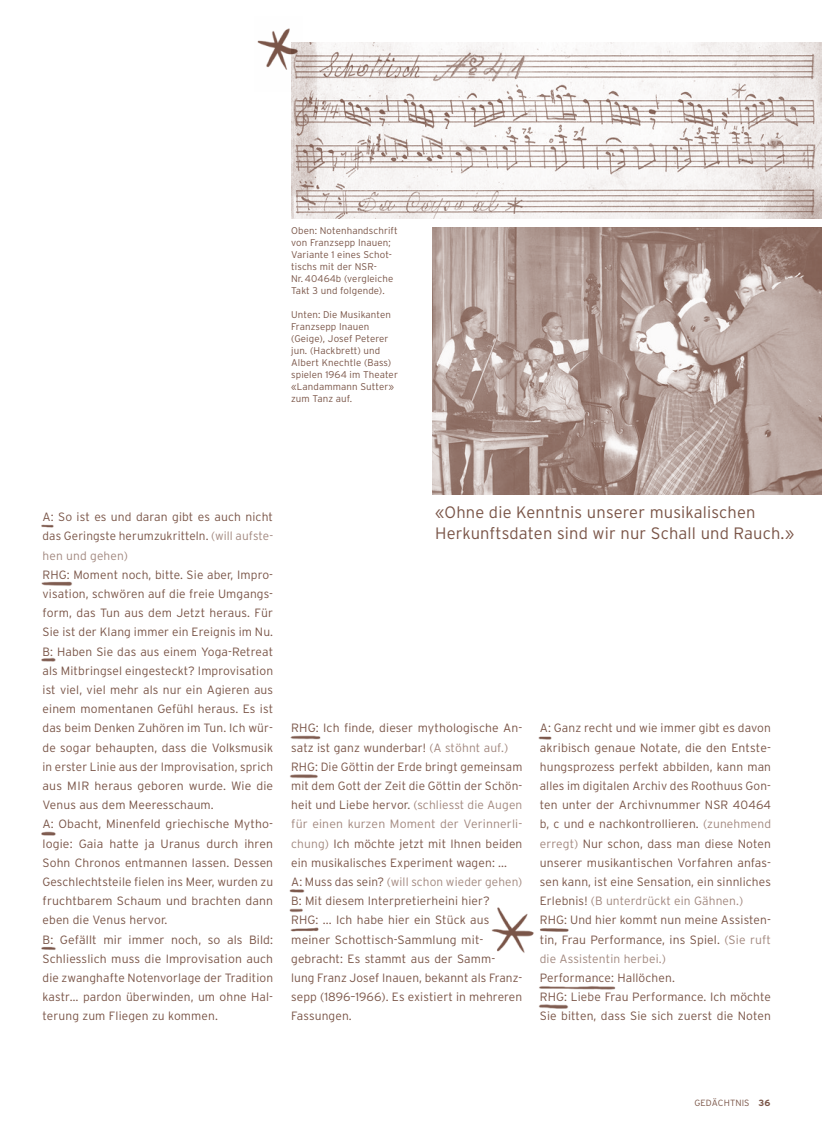
<style>
.page{position:relative;width:830px;height:1127px;background:#fff}
.page>*{position:absolute;margin:0;border:0;box-sizing:border-box;transform-origin:0 0}
.t1{font:300 16.5px/21px "Interstate";letter-spacing:.01em;color:#7a5548}
.t2{font:300 12px/19.2px "Interstate";letter-spacing:.01em;color:#7a5548}
.t3{font:300 9.75px/12px "Interstate";letter-spacing:.01em;color:#7a5548}
.t4{font:300 9px "Interstate";letter-spacing:.01em;color:#7a5548}
.s1{color:#a2887f}
.s2{font-weight:700}
</style>
<div class="page">
<img style="left:41px;top:28px;width:781px;height:981px">
<p class="t3" style="left:291px;top:225px;width:108px">Oben: Notenhandschrift von Franzsepp Inauen;<br>Variante 1 eines Schot&shy;tischs mit der NSR-<br>Nr. 40464b (vergleiche<br>Takt 3 und folgende).</p>
<p class="t3" style="left:291px;top:309px;width:108px">Unten: Die Musikanten<br>Franzsepp Inauen (Geige), Josef Peterer jun. (Hackbrett) und<br>Albert Knechtle (Bass) spielen 1964 im Theater «Landammann Sutter» zum Tanz auf.</p>
<p class="t2" style="left:43px;top:507px;width:232px;text-align:justify">A: So ist es und daran gibt es auch nicht das Geringste herumzukritteln. <span class="s1">(will aufste&shy;hen und gehen)</span></p>
<p class="t2" style="left:43px;top:565px;width:232px">RHG: Moment noch, bitte. Sie aber, Impro&shy;visation, schwören auf die freie Umgangs&shy;form, das Tun aus dem Jetzt heraus. Für Sie ist der Klang immer ein Ereignis im Nu.<br>B: Haben Sie das aus einem Yoga-Retreat als Mitbringsel eingesteckt? Improvisation ist viel, viel mehr als nur ein Agieren aus einem momentanen Gefühl heraus. Es ist das beim Denken Zuhören im Tun. Ich wür&shy;de sogar behaupten, dass die Volksmusik in erster Linie aus der Improvisation, sprich aus MIR heraus geboren wurde. Wie die Venus aus dem Meeresschaum.<br>A: Obacht, Minenfeld griechische Mytho&shy;logie: Gaia hatte ja Uranus durch ihren Sohn Chronos entmannen lassen. Dessen Geschlechtsteile fielen ins Meer, wurden zu fruchtbarem Schaum und brachten dann eben die Venus hervor.<br>B: Gefällt mir immer noch, so als Bild:<br>Schliesslich muss die Improvisation auch die zwanghafte Notenvorlage der Tradition kastr… pardon überwinden, um ohne Hal&shy;terung zum Fliegen zu kommen.</p>
<h1 class="t1" style="left:435px;top:501px;width:360px">«Ohne die Kenntnis unserer musikalischen<br>Herkunftsdaten sind wir nur Schall und Rauch.»</h1>
<p class="t2" style="left:291px;top:718px;width:233px">RHG: Ich finde, dieser mythologische An&shy;satz ist ganz wunderbar! <span class="s1">(A stöhnt auf.)<br></span>RHG: Die Göttin der Erde bringt gemeinsam mit dem Gott der Zeit die Göttin der Schön&shy;heit und Liebe hervor. <span class="s1">(schliesst die Augen für einen kurzen Moment der Verinnerli&shy;chung)</span> Ich möchte jetzt mit Ihnen beiden ein musikalisches Experiment wagen: ...<br>A: Muss das sein? <span class="s1">(will schon wieder gehen)<br></span>B: Mit diesem Interpretierheini hier?<br>RHG: ... Ich habe hier ein Stück aus meiner Schottisch-Sammlung mit&shy;gebracht: Es stammt aus der Samm-<br>lung Franz Josef Inauen, bekannt als Franz&shy;sepp (1896–1966). Es existiert in mehreren Fassungen.</p>
<p class="t2" style="left:539px;top:718px;width:233px">A: Ganz recht und wie immer gibt es davon akribisch genaue Notate, die den Entste&shy;hungsprozess perfekt abbilden, kann man alles im digitalen Archiv des Roothuus Gon&shy;ten unter der Archivnummer NSR 40464 b, c und e nachkontrollieren. <span class="s1">(zunehmend erregt)</span> Nur schon, dass man diese Noten unserer musikantischen Vorfahren anfas&shy;sen kann, ist eine Sensation, ein sinnliches Erlebnis! <span class="s1">(B unterdrückt ein Gähnen.)<br></span>RHG: Und hier kommt nun meine Assisten&shy;tin, Frau Performance, ins Spiel. <span class="s1">(Sie ruft die Assistentin herbei.)</span></p>
<p class="t2" style="left:539px;top:968px;width:232px">Performance: Hallöchen.<br>RHG: Liebe Frau Performance. Ich möchte<br>Sie bitten, dass Sie sich zuerst die Noten</p>
<p class="t4" style="left:694px;top:1097px;width:77px">GEDÄCHTNIS <span class="s2">36</span></p>
</div>
